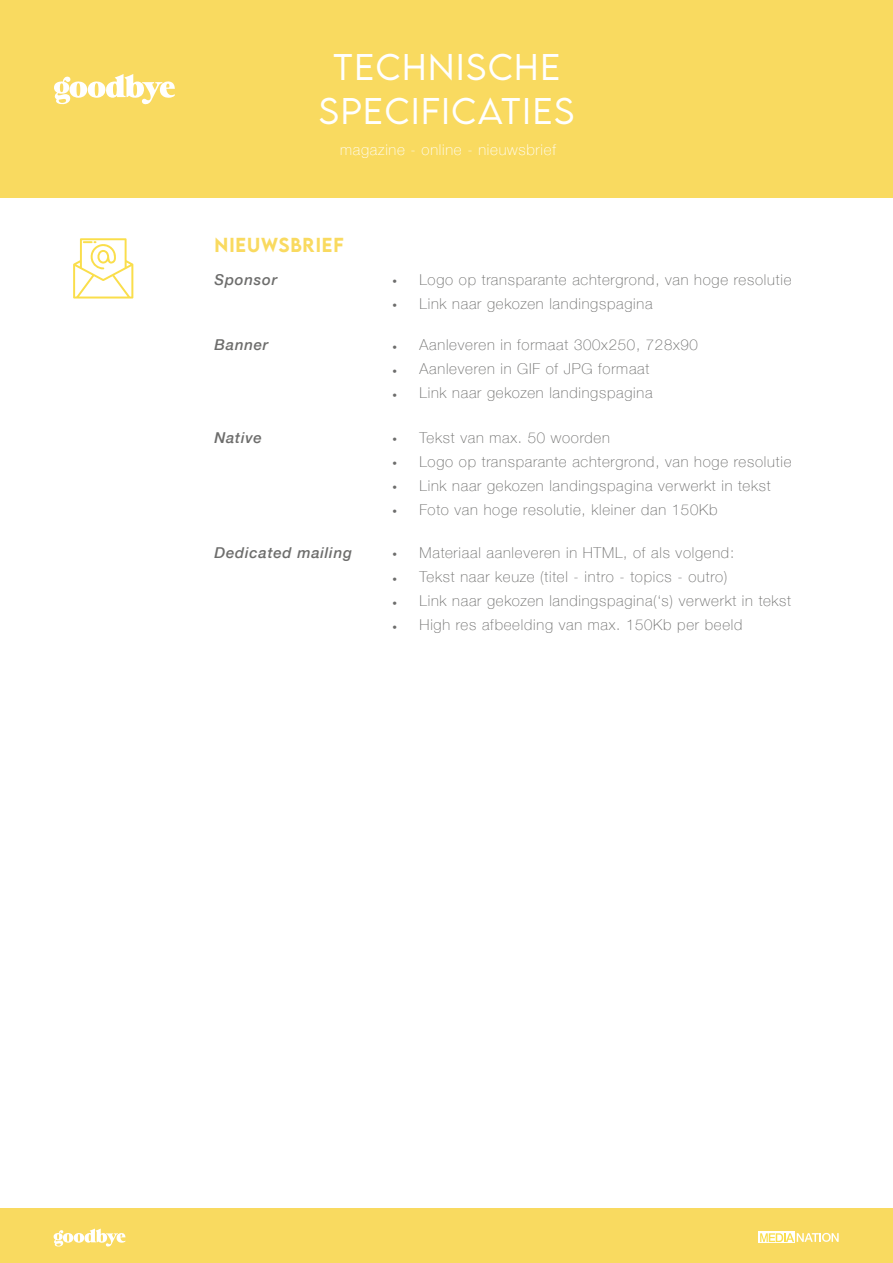
<style>
.page{position:relative;width:893px;height:1263px;background:#fff}
.page>*{position:absolute;margin:0;border:0;box-sizing:border-box;transform-origin:0 0}
.t1{font:33px/43.5px "LEMONMILK Pro VAR";letter-spacing:.05em;color:#fff;text-align:center}
.t2{font:18px "LEMONMILK Pro VAR";letter-spacing:.05em;color:#f9da60}
.t3{font:100 15px/24px "Helvetica Neue";letter-spacing:.05em;color:#6d6d6c}
.t4{font:italic 500 15px "Helvetica Neue";letter-spacing:.05em;color:#6d6d6c}
.t5{font:100 15px "Helvetica Neue";letter-spacing:.05em;color:#fff}
.t6{font:15px/24px "LEMONMILK Pro VAR";color:#6d6d6c;text-align:justify}
</style>
<div class="page">
<svg style="left:73px;top:238px;width:60px;height:60px"></svg>
<div style="left:0;top:1209px;width:893px;height:54px;background:#f9da60"></div>
<div style="left:758px;top:1232px;width:37px;height:11px;background:#fff"></div>
<svg style="left:760px;top:1233px;width:79px;height:9px"></svg>
<svg style="left:53px;top:1228px;width:72px;height:19px"></svg>
<div style="left:0;top:0;width:893px;height:198px;background:#f9da60"></div>
<svg style="left:54px;top:74px;width:121px;height:30px"></svg>
<h1 class="t1" style="left:319px;top:46px;width:257px">TECHNISCHE<br>SPECIFICATIES</h1>
<p class="t5" style="left:340px;top:138px;width:217px">magazine - online - nieuwsbrief</p>
<p class="t2" style="left:215px;top:234px;width:130px">NIEUWSBRIEF</p>
<p class="t4" style="left:215px;top:266px;width:64px">Sponsor</p>
<p class="t6" style="left:391px;top:268px;width:9px">• •</p>
<p class="t3" style="left:420px;top:267px;width:373px">Logo op transparante achtergrond, van hoge resolutie<br>Link naar gekozen landingspagina</p>
<p class="t4" style="left:215px;top:332px;width:55px">Banner</p>
<p class="t6" style="left:391px;top:334px;width:9px">• • •</p>
<p class="t3" style="left:420px;top:332px;width:280px">Aanleveren in formaat 300x250, 728x90<br>Aanleveren in GIF of JPG formaat<br>Link naar gekozen landingspagina</p>
<p class="t4" style="left:215px;top:425px;width:49px">Native</p>
<p class="t6" style="left:391px;top:427px;width:9px">• • • •</p>
<p class="t3" style="left:420px;top:425px;width:373px">Tekst van max. 50 woorden<br>Logo op transparante achtergrond, van hoge resolutie Link naar gekozen landingspagina verwerkt in tekst Foto van hoge resolutie, kleiner dan 150Kb</p>
<p class="t4" style="left:215px;top:540px;width:139px">Dedicated mailing</p>
<p class="t6" style="left:391px;top:542px;width:9px">• • • •</p>
<p class="t3" style="left:420px;top:540px;width:373px">Materiaal aanleveren in HTML, of als volgend:<br>Tekst naar keuze (titel - intro - topics - outro)<br>Link naar gekozen landingspagina(‘s) verwerkt in tekst High res afbeelding van max. 150Kb per beeld</p>
</div>
